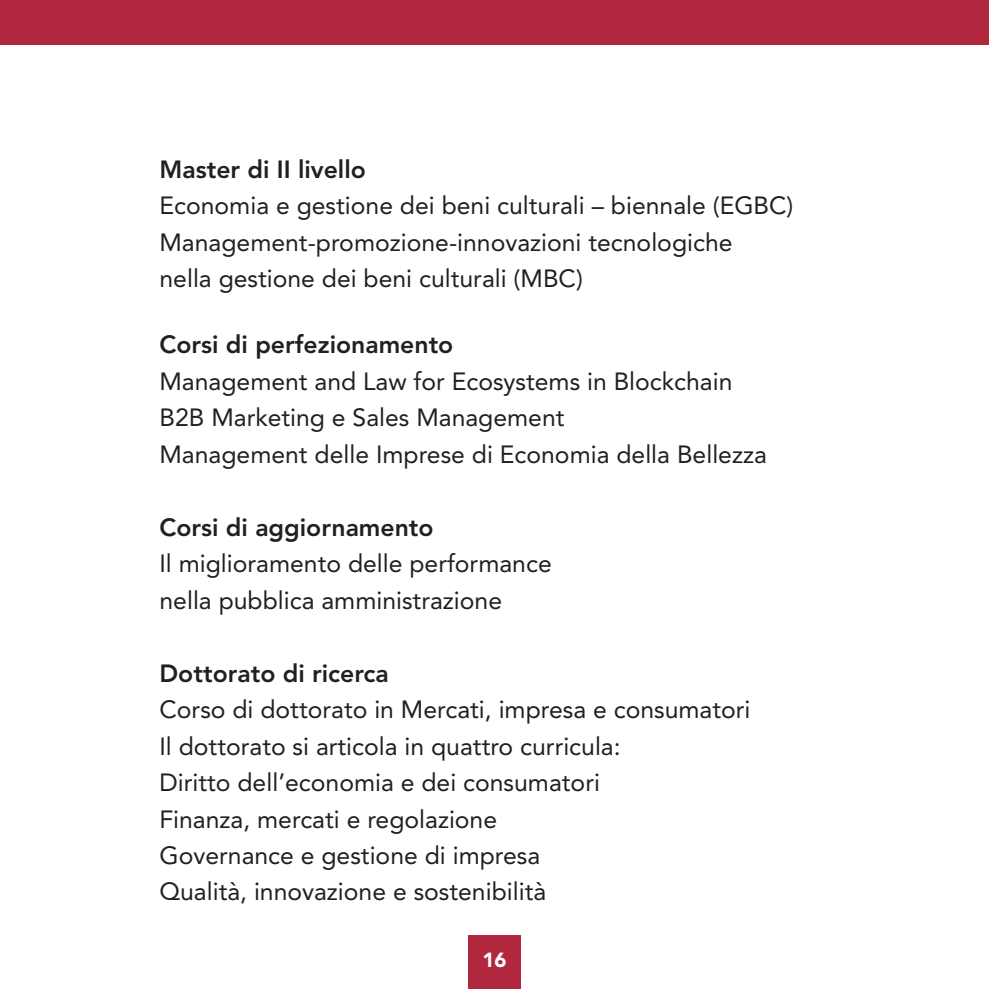
<style>
.page{position:relative;width:989px;height:989px;background:#fff}
.page>*{position:absolute;margin:0;border:0;box-sizing:border-box;transform-origin:0 0}
.t1{font:24.75px/36.4px "Avenir";color:#231f20}
.t2{font:800 24.75px "Avenir";color:#231f20}
.t3{font:900 20.25px "Avenir";color:#fff}
</style>
<div class="page">
<div style="left:468px;top:934px;width:53px;height:55px;background:#b1283e"></div>
<div style="left:0;top:0;width:989px;height:45px;background:#b1283e"></div>
<p class="t2" style="left:159px;top:150px;width:208px">Master di II livello</p>
<p class="t1" style="left:159px;top:187px;width:635px">Economia e gestione dei beni culturali – biennale (EGBC)<br>Management-promozione-innovazioni tecnologiche<br>nella gestione dei beni culturali (MBC)</p>
<p class="t2" style="left:159px;top:325px;width:295px">Corsi di perfezionamento</p>
<p class="t1" style="left:159px;top:362px;width:609px">Management and Law for Ecosystems in Blockchain<br>B2B Marketing e Sales Management<br>Management delle Imprese di Economia della Bellezza</p>
<p class="t2" style="left:159px;top:508px;width:276px">Corsi di aggiornamento</p>
<p class="t1" style="left:159px;top:544px;width:394px">Il miglioramento delle performance nella pubblica amministrazione</p>
<p class="t2" style="left:159px;top:654px;width:231px">Dottorato di ricerca</p>
<p class="t1" style="left:159px;top:690px;width:592px">Corso di dottorato in Mercati, impresa e consumatori Il dottorato si articola in quattro curricula:<br>Diritto dell’economia e dei consumatori<br>Finanza, mercati e regolazione<br>Governance e gestione di impresa<br>Qualità, innovazione e sostenibilità</p>
<p class="t3" style="left:482px;top:942px;width:25px">16</p>
</div>
